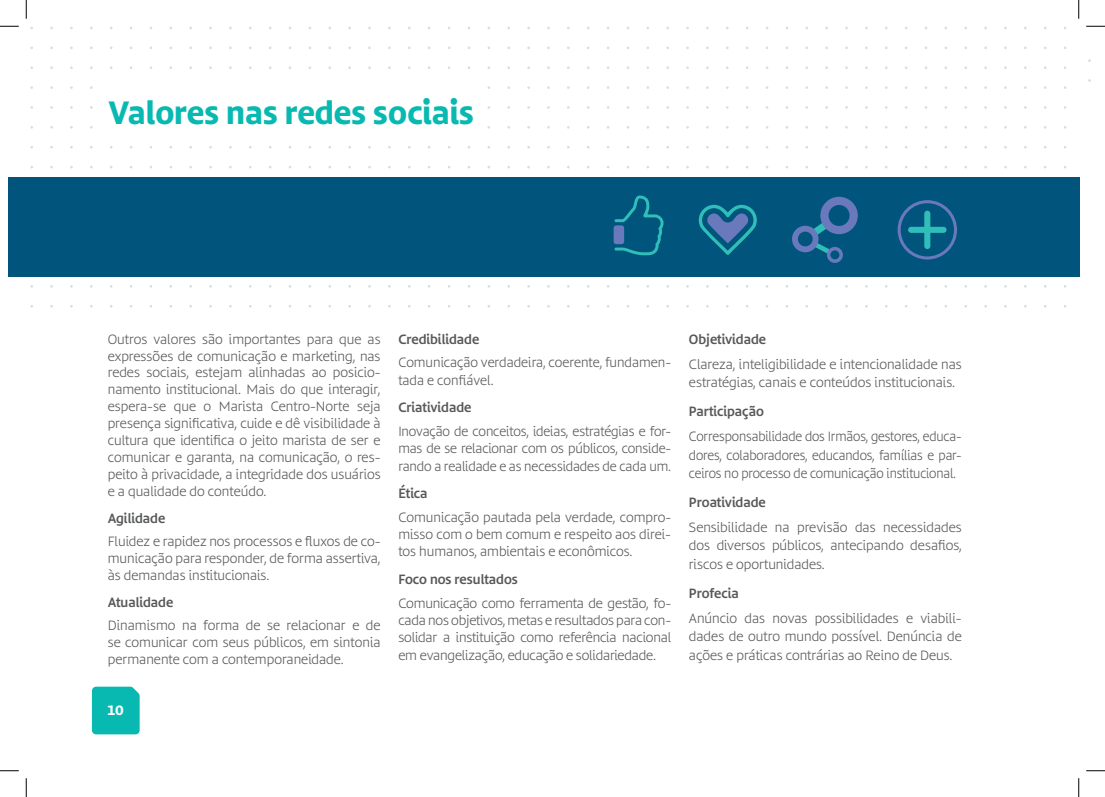
<style>
.page{position:relative;width:1105px;height:797px;background:#fff}
.page>*{position:absolute;margin:0;border:0;box-sizing:border-box;transform-origin:0 0}
.t1{font:700 30px "d T Bommer Sans";color:#08b9b2}
.t2{font:300 12.5px/16.9px "d T Bommer Sans";color:#57585a;text-align:justify}
.t3{font:300 12.5px/18.5px "d T Bommer Sans";color:#57585a;text-align:justify;scale:.95 1}
.t4{font:600 12.5px "d T Bommer Sans";color:#57585a}
.t5{font:700 12.5px "d T Bommer Sans";color:#fff}
</style>
<div class="page">
<div style="left:27px;top:177px;width:1052px;height:99px;background:#01557d"></div>
<svg style="left:898px;top:200px;width:59px;height:59px"></svg>
<svg style="left:792px;top:197px;width:66px;height:66px"></svg>
<svg style="left:699px;top:205px;width:58px;height:50px"></svg>
<svg style="left:613px;top:195px;width:51px;height:60px"></svg>
<div style="left:614px;top:225px;width:10px;height:19px;background:#6979bb;border-radius:3px"></div>
<div style="left:92px;top:686px;width:48px;height:48px;background:#08b9b2"></div>
<div style="left:9px;top:177px;width:19px;height:99px;background:#01557d"></div>
<svg style="left:0;top:25px;width:19px;height:2px"></svg>
<svg style="left:1086px;top:25px;width:19px;height:2px"></svg>
<svg style="left:0;top:770px;width:19px;height:1px"></svg>
<svg style="left:1086px;top:770px;width:19px;height:1px"></svg>
<svg style="left:25px;top:0;width:2px;height:19px"></svg>
<svg style="left:25px;top:778px;width:2px;height:19px"></svg>
<svg style="left:1078px;top:0;width:1px;height:19px"></svg>
<svg style="left:1078px;top:778px;width:1px;height:19px"></svg>
<h1 class="t1" style="left:109px;top:90px;width:367px">Valores nas redes sociais</h1>
<p class="t2" style="left:108px;top:330px;width:274px">Outros valores são importantes para que as expressões de comunicação e marketing, nas redes sociais, estejam alinhadas ao posicio&shy;namento institucional. Mais do que interagir, espera-se que o Marista Centro-Norte seja presença significativa, cuide e dê visibilidade à cultura que identifica o jeito marista de ser e comunicar e garanta, na comunicação, o res&shy;peito à privacidade, a integridade dos usuários e a qualidade do conteúdo.</p>
<p class="t4" style="left:108px;top:509px;width:59px">Agilidade</p>
<p class="t2" style="left:108px;top:533px;width:274px">Fluidez e rapidez nos processos e fluxos de co&shy;municação para responder, de forma assertiva, às demandas institucionais.</p>
<p class="t4" style="left:108px;top:593px;width:67px">Atualidade</p>
<p class="t2" style="left:108px;top:617px;width:274px">Dinamismo na forma de se relacionar e de se comunicar com seus públicos, em sintonia permanente com a contemporaneidade.</p>
<p class="t5" style="left:108px;top:701px;width:17px">10</p>
<p class="t4" style="left:398px;top:329px;width:82px">Credibilidade</p>
<p class="t2" style="left:398px;top:354px;width:274px;line-height:17.2px">Comunicação verdadeira, coerente, fundamen&shy;tada e confiável.</p>
<p class="t4" style="left:398px;top:398px;width:75px">Criatividade</p>
<p class="t2" style="left:398px;top:423px;width:274px;line-height:17.2px">Inovação de conceitos, ideias, estratégias e for&shy;mas de se relacionar com os públicos, conside&shy;rando a realidade e as necessidades de cada um.</p>
<p class="t4" style="left:398px;top:484px;width:31px">Ética</p>
<p class="t2" style="left:398px;top:509px;width:274px;line-height:17.2px">Comunicação pautada pela verdade, compro&shy;misso com o bem comum e respeito aos direi&shy;tos humanos, ambientais e econômicos.</p>
<p class="t4" style="left:398px;top:570px;width:121px">Foco nos resultados</p>
<p class="t2" style="left:398px;top:594px;width:274px;line-height:17.4px">Comunicação como ferramenta de gestão, fo&shy;cada nos objetivos, metas e resultados para con&shy;solidar a instituição como referência nacional em evangelização, educação e solidariedade.</p>
<p class="t4" style="left:689px;top:329px;width:79px">Objetividade</p>
<p class="t2" style="left:689px;top:355px;width:274px;line-height:18.5px">Clareza, inteligibilidade e intencionalidade nas estratégias, canais e conteúdos institucionais.</p>
<p class="t4" style="left:689px;top:402px;width:76px">Participação</p>
<p class="t3" style="left:689px;top:427px;width:289px">Corresponsabilidade dos Irmãos, gestores, educa&shy;dores, colaboradores, educandos, famílias e par&shy;ceiros no processo de comunicação institucional.</p>
<p class="t4" style="left:689px;top:493px;width:78px">Proatividade</p>
<p class="t2" style="left:689px;top:518px;width:274px;line-height:18.5px">Sensibilidade na previsão das necessidades dos diversos públicos, antecipando desafios, riscos e oportunidades.</p>
<p class="t4" style="left:689px;top:584px;width:51px">Profecia</p>
<p class="t2" style="left:689px;top:609px;width:274px;line-height:18.5px">Anúncio das novas possibilidades e viabili&shy;dades de outro mundo possível. Denúncia de ações e práticas contrárias ao Reino de Deus.</p>
</div>
